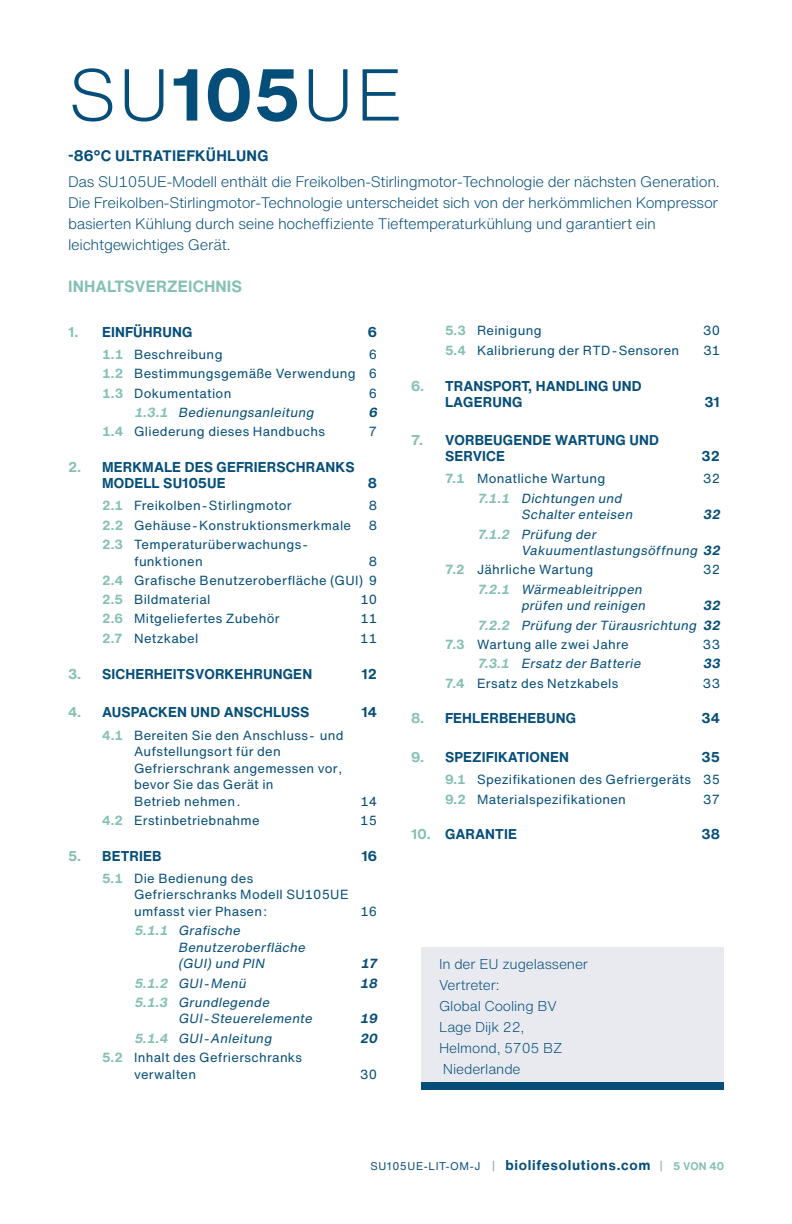
<style>
.page{position:relative;width:792px;height:1224px;background:#fff}
.page>*{position:absolute;margin:0;border:0;box-sizing:border-box;transform-origin:0 0}
.t1{font:300 72px "Helvetica Now Text";color:#054e79}
.t2{font:700 16px "Helvetica Now Text";letter-spacing:.01em;color:#85c0b4}
.t3{font:300 15px/21px "Helvetica Now Text";letter-spacing:-.02em;color:#054e79}
.t4{font:700 15px "Helvetica Now Text";letter-spacing:.02em;color:#054e79}
.t5{font:700 14px/16px "Helvetica Now Text";letter-spacing:.01em;color:#054e79}
.t6{font:300 14px/21px "Helvetica Now Text";letter-spacing:-.01em;color:#054e79}
.t7{font:700 14px "Helvetica Now Text";letter-spacing:.05em;color:#054e79}
.t8{font:13px/16.4px "Helvetica Now Text";letter-spacing:.025em;color:#054e79}
.t9{font:italic 13px/16.4px "Helvetica Now Text";color:#054e79}
.t10{font:italic 700 13px "Helvetica Now Text";color:#054e79}
.s1{font-weight:700}
.s2{color:#85c0b4}
.s3{font-weight:700;color:#85c0b4}
.s4{font-weight:400;font-size:11px}
.s5{font-weight:400;font-size:11px;color:#93a0b9}
.s6{font-size:11px;color:#85c0b4}
</style>
<div class="page">
<div style="left:421px;top:947px;width:303px;height:139px;background:#e8eaf0"></div>
<div style="left:421px;top:1083px;width:303px;height:7px;background:#054e79"></div>
<h1 class="t1" style="left:68px;top:46px;width:337px">SU<span class="s1">105</span>UE</h1>
<p class="t4" style="left:68px;top:145px;width:202px">-86°C ULTRATIEFKÜHLUNG</p>
<p class="t3" style="left:68px;top:171px;width:653px">Das SU105UE-Modell enthält die Freikolben-Stirlingmotor-Technologie der nächsten Generation.<br>Die Freikolben-Stirlingmotor-Technologie unterscheidet sich von der herkömmlichen Kompressor basierten Kühlung durch seine hocheffiziente Tieftemperaturkühlung und garantiert ein leichtgewichtiges Gerät.</p>
<p class="t2" style="left:68px;top:276px;width:176px">INHALTSVERZEICHNIS</p>
<p class="t5" style="left:68px;top:324px;width:126px"><span class="s2">1.</span> EINFÜHRUNG</p>
<p class="t5" style="left:368px;top:324px;width:11px">6</p>
<p class="t8" style="left:102px;top:346px;width:122px"><span class="s3">1.1</span> Beschreibung</p>
<p class="t8" style="left:102px;top:344px;width:276px;line-height:19.4px;text-align:justify;text-indent:267px">6<br><span class="s3">1.2</span> Bestimmungsgemäße Verwendung 6<br><span class="s3">1.3</span> Dokumentation</p>
<p class="t8" style="left:369px;top:384px;width:10px">6</p>
<p class="t9" style="left:134px;top:404px;width:184px"><span class="s3">1.3.1</span> Bedienungsanleitung</p>
<p class="t10" style="left:368px;top:404px;width:13px">6</p>
<p class="t8" style="left:102px;top:423px;width:224px"><span class="s3">1.4</span> Gliederung dieses Handbuchs</p>
<p class="t8" style="left:369px;top:423px;width:10px">7</p>
<p class="t5" style="left:102px;top:459px;width:254px;text-indent:-34px"><span class="s2">2.</span> MERKMALE DES GEFRIERSCHRANKS<br>MODELL SU105UE</p>
<p class="t5" style="left:368px;top:475px;width:11px">8</p>
<p class="t8" style="left:102px;top:497px;width:191px"><span class="s3">2.1</span> Freikolben-Stirlingmotor</p>
<p class="t8" style="left:369px;top:497px;width:10px">8</p>
<p class="t8" style="left:102px;top:517px;width:251px"><span class="s3">2.2</span> Gehäuse-Konstruktionsmerkmale</p>
<p class="t8" style="left:369px;top:517px;width:10px">8</p>
<p class="t8" style="left:134px;top:536px;width:177px;text-indent:-32px"><span class="s3">2.3</span> Temperaturüberwachungs&shy;funktionen</p>
<p class="t8" style="left:102px;top:551px;width:276px;line-height:19.4px;text-align:justify;text-indent:267px">8<br><span class="s3">2.4</span> Grafische Benutzeroberfläche (GUI) 9<br><span class="s3">2.5</span> Bildmaterial</p>
<p class="t8" style="left:360px;top:591px;width:18px">10</p>
<p class="t8" style="left:102px;top:610px;width:179px"><span class="s3">2.6</span> Mitgeliefertes Zubehör</p>
<p class="t8" style="left:360px;top:610px;width:18px">11</p>
<p class="t8" style="left:102px;top:630px;width:98px"><span class="s3">2.7</span> Netzkabel</p>
<p class="t8" style="left:360px;top:630px;width:18px">11</p>
<p class="t5" style="left:68px;top:666px;width:246px"><span class="s2">3.</span> SICHERHEITSVORKEHRUNGEN</p>
<p class="t5" style="left:361px;top:666px;width:17px">12</p>
<p class="t5" style="left:68px;top:705px;width:243px"><span class="s2">4.</span> AUSPACKEN UND ANSCHLUSS</p>
<p class="t5" style="left:361px;top:705px;width:17px">14</p>
<p class="t8" style="left:134px;top:726px;width:212px;text-indent:-32px"><span class="s3">4.1</span> Bereiten Sie den Anschluss- und<br>Aufstellungsort für den<br>Gefrierschrank angemessen vor, bevor Sie das Gerät in<br>Betrieb nehmen.</p>
<p class="t8" style="left:360px;top:792px;width:18px">14</p>
<p class="t8" style="left:102px;top:812px;width:159px"><span class="s3">4.2</span> Erstinbetriebnahme</p>
<p class="t8" style="left:360px;top:812px;width:18px">15</p>
<p class="t5" style="left:68px;top:848px;width:95px"><span class="s2">5.</span> BETRIEB</p>
<p class="t5" style="left:361px;top:848px;width:17px">16</p>
<p class="t8" style="left:134px;top:870px;width:216px;text-indent:-32px"><span class="s3">5.1</span> Die Bedienung des<br>Gefrierschranks Modell SU105UE umfasst vier Phasen:</p>
<p class="t8" style="left:360px;top:903px;width:18px">16</p>
<p class="t9" style="left:178px;top:922px;width:132px;text-indent:-44px"><span class="s3">5.1.1</span> Grafische<br>Benutzeroberfläche (GUI)und PIN</p>
<p class="t10" style="left:361px;top:955px;width:21px">17</p>
<p class="t9" style="left:134px;top:974px;width:117px"><span class="s3">5.1.2</span> GUI-Menü</p>
<p class="t10" style="left:360px;top:974px;width:22px">18</p>
<p class="t9" style="left:178px;top:994px;width:139px;text-indent:-44px"><span class="s3">5.1.3</span> Grundlegende<br>GUI-Steuerelemente</p>
<p class="t10" style="left:360px;top:1010px;width:22px">19</p>
<p class="t9" style="left:134px;top:1030px;width:142px"><span class="s3">5.1.4</span> GUI-Anleitung</p>
<p class="t10" style="left:360px;top:1029px;width:22px">20</p>
<p class="t8" style="left:134px;top:1049px;width:169px;text-indent:-32px"><span class="s3">5.2</span> Inhalt des Gefrierschranks verwalten</p>
<p class="t8" style="left:360px;top:1065px;width:18px">30</p>
<p class="t8" style="left:445px;top:322px;width:98px"><span class="s3">5.3</span> Reinigung</p>
<p class="t8" style="left:703px;top:322px;width:18px">30</p>
<p class="t8" style="left:445px;top:341px;width:236px"><span class="s3">5.4</span> Kalibrierung der RTD-Sensoren</p>
<p class="t8" style="left:703px;top:341px;width:18px">31</p>
<p class="t5" style="left:445px;top:378px;width:198px;text-indent:-34px"><span class="s2">6.</span> TRANSPORT, HANDLING UND<br>LAGERUNG</p>
<p class="t5" style="left:704px;top:394px;width:17px">31</p>
<p class="t5" style="left:445px;top:432px;width:215px;text-indent:-34px"><span class="s2">7.</span> VORBEUGENDE WARTUNG UND<br>SERVICE</p>
<p class="t5" style="left:702px;top:448px;width:20px">32</p>
<p class="t8" style="left:445px;top:470px;width:162px"><span class="s3">7.1</span> Monatliche Wartung</p>
<p class="t8" style="left:703px;top:470px;width:18px">32</p>
<p class="t9" style="left:521px;top:490px;width:116px;text-indent:-44px"><span class="s3">7.1.1</span> Dichtungen und<br>Schalterenteisen</p>
<p class="t10" style="left:703px;top:506px;width:22px">32</p>
<p class="t9" style="left:521px;top:525px;width:204px;text-indent:-44px"><span class="s3">7.1.2</span> Prüfung der<br>Vakuumentlastungsöffnung <span class="s1">32</span></p>
<p class="t8" style="left:445px;top:561px;width:150px"><span class="s3">7.2</span> Jährliche Wartung</p>
<p class="t8" style="left:703px;top:561px;width:18px">32</p>
<p class="t9" style="left:477px;top:581px;width:173px;text-align:right"><span class="s3">7.2.1</span> Wärmeableitrippen prüfen und reinigen</p>
<p class="t10" style="left:703px;top:597px;width:22px">32</p>
<p class="t9" style="left:477px;top:616px;width:248px"><span class="s3">7.2.2</span> Prüfung derTürausrichtung <span class="s1">32</span></p>
<p class="t8" style="left:445px;top:636px;width:185px"><span class="s3">7.3</span> Wartung alle zwei Jahre</p>
<p class="t8" style="left:703px;top:636px;width:19px">33</p>
<p class="t9" style="left:477px;top:655px;width:168px"><span class="s3">7.3.1</span> Ersatz derBatterie</p>
<p class="t10" style="left:703px;top:655px;width:22px">33</p>
<p class="t8" style="left:445px;top:674px;width:175px"><span class="s3">7.4</span> Ersatz des Netzkabels</p>
<p class="t8" style="left:703px;top:674px;width:19px">33</p>
<p class="t5" style="left:411px;top:711px;width:167px"><span class="s2">8.</span> FEHLERBEHEBUNG</p>
<p class="t5" style="left:702px;top:711px;width:20px">34</p>
<p class="t5" style="left:411px;top:749px;width:160px"><span class="s2">9.</span> SPEZIFIKATIONEN</p>
<p class="t5" style="left:702px;top:749px;width:20px">35</p>
<p class="t8" style="left:445px;top:770px;width:276px;line-height:19.4px"><span class="s3">9.1</span> Spezifikationen des Gefriergeräts 35<br><span class="s3">9.2</span> Materialspezifikationen</p>
<p class="t8" style="left:703px;top:790px;width:18px">37</p>
<p class="t5" style="left:411px;top:827px;width:107px"><span class="s2">10.</span> GARANTIE</p>
<p class="t5" style="left:702px;top:827px;width:20px">38</p>
<p class="t6" style="left:439px;top:953px;width:151px">In der EU zugelassener<br>Vertreter:<br>Global Cooling BV<br>Lage Dijk 22,<br>Helmond, 5705 BZ<br>Niederlande</p>
<p class="t7" style="left:371px;top:1156px;width:355px"><span class="s4">SU105UE-LIT-OM-J</span> <span class="s5">|</span> biolifesolutions.com <span class="s5">|</span> <span class="s6">5 VON 40</span></p>
</div>
